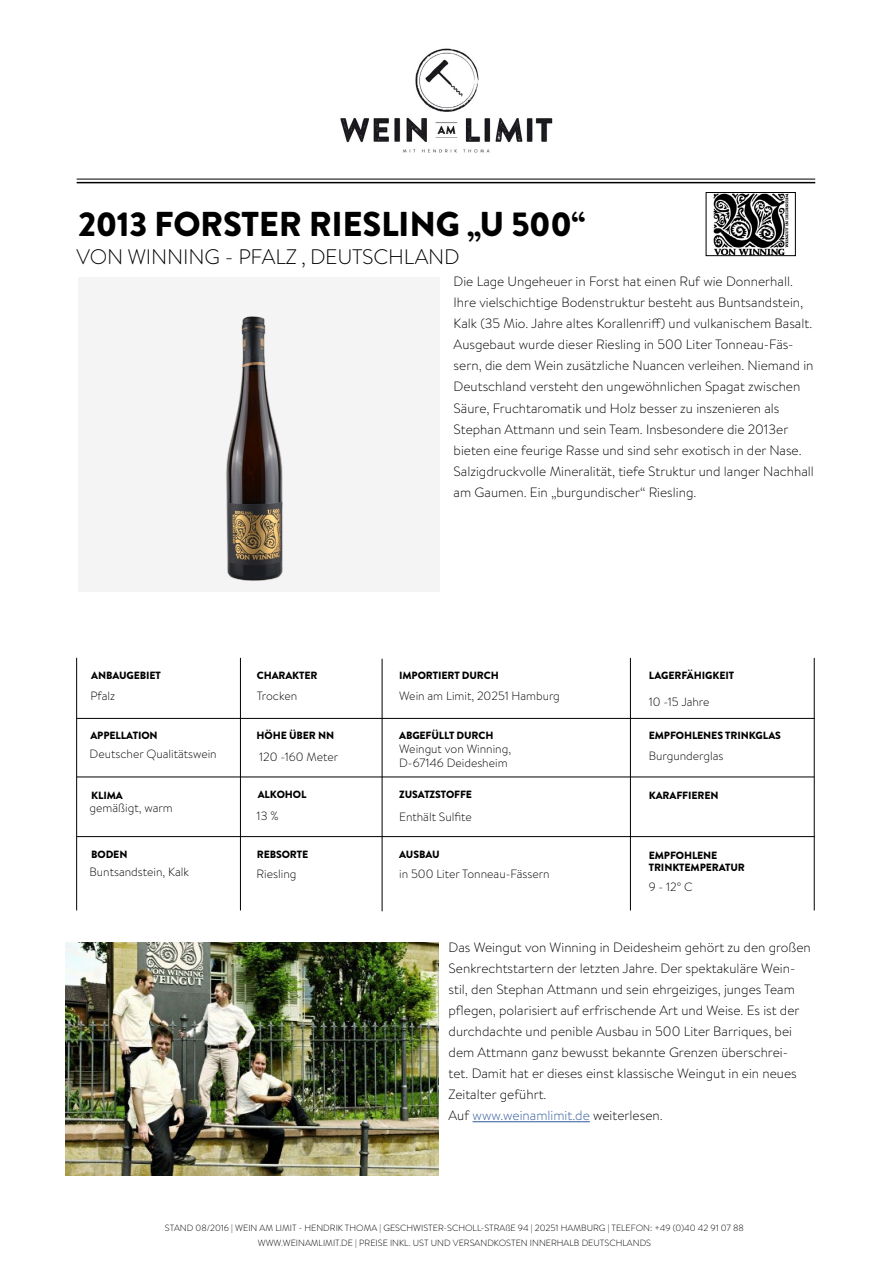
<style>
.page{position:relative;width:893px;height:1263px;background:#fff}
.page>*{position:absolute;margin:0;border:0;box-sizing:border-box;transform-origin:0 0}
.t1{font:900 34.5px "Brandon Grotesque";letter-spacing:-.01em;color:#000}
.t2{font:300 21px "Brandon Grotesque";letter-spacing:-.01em;color:#000}
.t3{font:300 13.5px/21px "Brandon Text";color:#000}
.t4{font:300 12px/14.4px "Brandon Text";color:#000}
.t5{font:900 10.5px/12.6px "Brandon Grotesque";letter-spacing:-.01em;color:#000}
.t6{font:300 9px/15px "Brandon Text";color:#000;text-align:center}
.s1{color:#30589b}
</style>
<div class="page">
<div style="left:78px;top:277px;width:362px;height:314px;background:#f5f4f4"></div>
<img style="left:160px;top:316px;width:194px;height:276px">
<hr style="left:473px;top:1121px;width:117px;height:1px;background:#30589b">
<img style="left:66px;top:943px;width:373px;height:232px">
<hr style="left:77px;top:182px;width:738px;height:1px;background:#000">
<img style="left:340px;top:48px;width:213px;height:105px">
<hr style="left:77px;top:179px;width:738px;height:1px;background:#000">
<img style="left:713px;top:194px;width:76px;height:60px">
<div style="left:706px;top:192px;width:89px;height:64px;border:1px solid #000"></div>
<hr style="left:240px;top:658px;width:1px;height:252px;background:#000">
<hr style="left:76px;top:658px;width:1px;height:252px;background:#000">
<hr style="left:382px;top:659px;width:1px;height:252px;background:#000">
<hr style="left:77px;top:718px;width:737px;height:1px;background:#000">
<hr style="left:77px;top:777px;width:737px;height:1px;background:#000">
<hr style="left:77px;top:836px;width:737px;height:1px;background:#000">
<hr style="left:630px;top:658px;width:1px;height:252px;background:#000">
<hr style="left:814px;top:658px;width:1px;height:252px;background:#000">
<h1 class="t1" style="left:78px;top:200px;width:509px">2013 FORSTER RIESLING „U 500“</h1>
<h2 class="t2" style="left:76px;top:243px;width:385px">VON WINNING - PFALZ , DEUTSCHLAND</h2>
<p class="t3" style="left:454px;top:271px;width:362px">Die Lage Ungeheuer in Forst hat einen Ruf wie Donnerhall.<br>Ihre vielschichtige Bodenstruktur besteht aus Buntsandstein, Kalk (35 Mio. Jahre altes Korallenriff) und vulkanischem Basalt.<br>Ausgebaut wurde dieser Riesling in 500 Liter Tonneau-Fäs&shy;sern, die dem Wein zusätzliche Nuancen verleihen. Niemand in Deutschland versteht den ungewöhnlichen Spagat zwischen Säure, Fruchtaromatik und Holz besser zu inszenieren als Stephan Attmann und sein Team. Insbesondere die 2013er bieten eine feurige Rasse und sind sehr exotisch in der Nase.<br>Salzigdruckvolle Mineralität, tiefe Struktur und langer Nachhall am Gaumen. Ein „burgundischer“ Riesling.</p>
<p class="t5" style="left:91px;top:669px;width:71px">ANBAUGEBIET</p>
<p class="t5" style="left:257px;top:669px;width:62px">CHARAKTER</p>
<p class="t5" style="left:399px;top:669px;width:101px">IMPORTIERT DURCH</p>
<p class="t5" style="left:649px;top:669px;width:87px">LAGERFÄHIGKEIT</p>
<p class="t4" style="left:90px;top:689px;width:26px">Pfalz</p>
<p class="t4" style="left:257px;top:689px;width:42px">Trocken</p>
<p class="t4" style="left:399px;top:689px;width:162px">Wein am Limit, 20251 Hamburg</p>
<p class="t4" style="left:649px;top:695px;width:62px">10 -15 Jahre</p>
<p class="t5" style="left:90px;top:729px;width:69px">APPELLATION</p>
<p class="t5" style="left:257px;top:729px;width:79px">HÖHE ÜBER NN</p>
<p class="t5" style="left:399px;top:730px;width:96px">ABGEFÜLLT DURCH</p>
<p class="t5" style="left:649px;top:730px;width:134px">EMPFOHLENES TRINKGLAS</p>
<p class="t4" style="left:90px;top:746px;width:129px">Deutscher Qualitätswein</p>
<p class="t4" style="left:259px;top:749px;width:81px">120 -160 Meter</p>
<p class="t4" style="left:399px;top:741px;width:113px">Weingut von Winning,<br>D-67146 Deidesheim</p>
<p class="t4" style="left:649px;top:748px;width:76px">Burgunderglas</p>
<p class="t5" style="left:91px;top:789px;width:33px">KLIMA</p>
<p class="t5" style="left:258px;top:788px;width:50px">ALKOHOL</p>
<p class="t5" style="left:399px;top:788px;width:74px">ZUSATZSTOFFE</p>
<p class="t5" style="left:649px;top:789px;width:71px">KARAFFIEREN</p>
<p class="t4" style="left:90px;top:800px;width:85px">gemäßigt, warm</p>
<p class="t4" style="left:257px;top:808px;width:23px">13 %</p>
<p class="t4" style="left:399px;top:809px;width:74px">Enthält Sulfite</p>
<p class="t5" style="left:91px;top:848px;width:38px">BODEN</p>
<p class="t5" style="left:257px;top:848px;width:53px">REBSORTE</p>
<p class="t5" style="left:399px;top:848px;width:42px">AUSBAU</p>
<p class="t4" style="left:90px;top:864px;width:101px">Buntsandstein, Kalk</p>
<p class="t4" style="left:257px;top:866px;width:41px">Riesling</p>
<p class="t4" style="left:399px;top:866px;width:152px">in 500 Liter Tonneau-Fässern</p>
<p class="t5" style="left:649px;top:849px;width:98px">EMPFOHLENE<br>TRINKTEMPERATUR</p>
<p class="t4" style="left:649px;top:879px;width:46px">9 - 12° C</p>
<p class="t3" style="left:449px;top:937px;width:364px">Das Weingut von Winning in Deidesheim gehört zu den großen Senkrechtstartern der letzten Jahre. Der spektakuläre Wein&shy;stil, den Stephan Attmann und sein ehrgeiziges, junges Team pflegen, polarisiert auf erfrischende Art und Weise. Es ist der durchdachte und penible Ausbau in 500 Liter Barriques, bei dem Attmann ganz bewusst bekannte Grenzen überschrei&shy;tet. Damit hat er dieses einst klassische Weingut in ein neues Zeitalter geführt.<br>Auf <span class="s1">www.weinamlimit.de</span> weiterlesen.</p>
<p class="t6" style="left:165px;top:1220px;width:581px">STAND 08/2016 | WEIN AM LIMIT - HENDRIK THOMA | GESCHWISTER-SCHOLL-STRAßE 94 | 20251 HAMBURG | TELEFON: +49 (0)40 42 91 07 88<br>WWW.WEINAMLIMIT.DE | PREISE INKL. UST UND VERSANDKOSTEN INNERHALB DEUTSCHLANDS</p>
</div>
